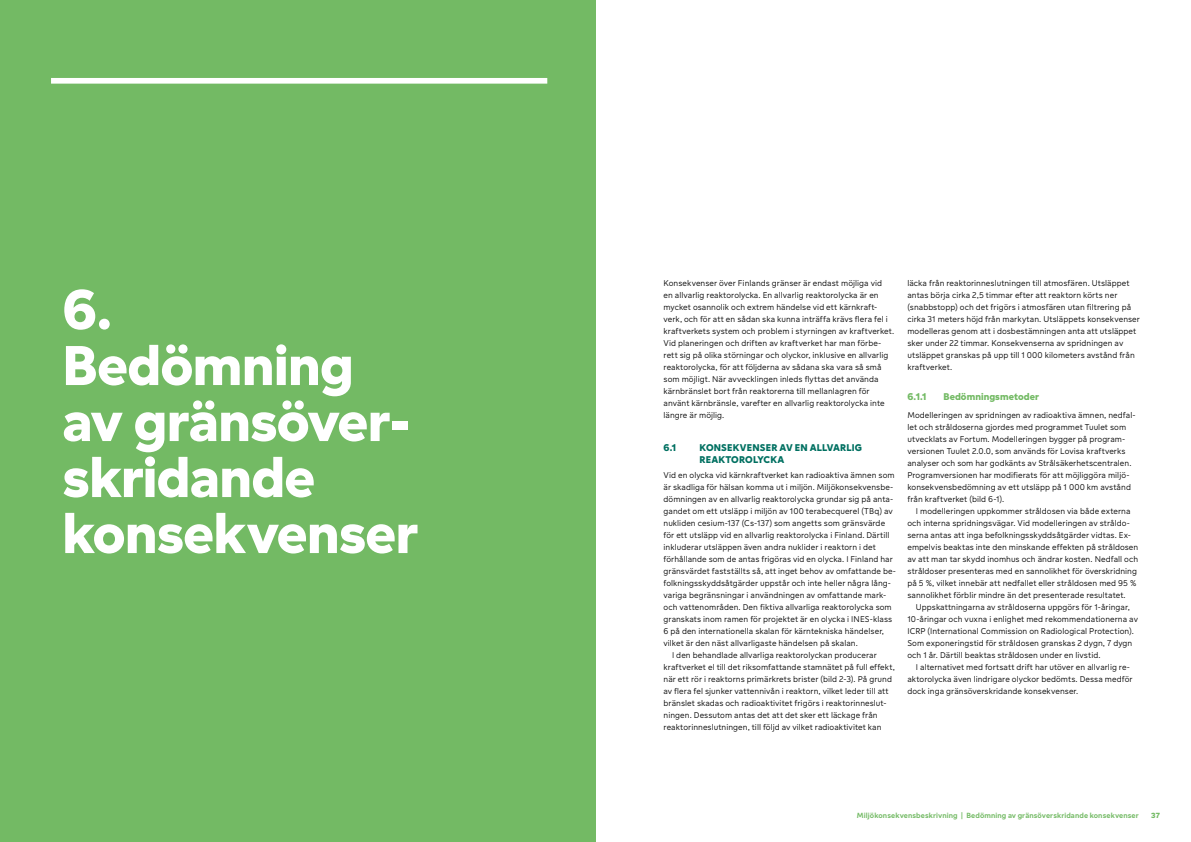
<style>
.page{position:relative;width:1191px;height:842px;background:#fff}
.page>*{position:absolute;margin:0;border:0;box-sizing:border-box;transform-origin:0 0}
.OTSIKKO_1{font:700 60px/56px "Fortum Sans";letter-spacing:-.01em;color:#fff}
.OTSIKKO_1_1{font:700 10.5px/12px "Fortum Sans";letter-spacing:.01em;color:#007061}
.OTSIKKO_1_1_1{font:700 10.5px "Fortum Sans";letter-spacing:.005em;color:#73ba64}
.LEIPIS_ALKU{font:300 9px/12px "Fortum Sans";letter-spacing:.005em;color:#000}
.LEIPIS{font:300 9px/12px "Fortum Sans";letter-spacing:.005em;color:#000}
.t1{font:500 8px "Fortum Sans";letter-spacing:.01em;color:#73ba64}
.t2{font:700 8px "Fortum Sans";color:#73ba64}
</style>
<div class="page">
<div style="left:0;top:0;width:595px;height:842px;background:#73ba64"></div>
<div style="left:51px;top:78px;width:496px;height:6px;background:#fff"></div>
<h1 class="OTSIKKO_1" style="left:62px;top:281px;width:358px">6.<br>Bedömning av gränsöver&shy;skridande konsekvenser</h1>
<p class="LEIPIS_ALKU" style="left:663px;top:277px;width:232px">Konsekvenser över Finlands gränser är endast möjliga vid<br>en allvarlig reaktorolycka. En allvarlig reaktorolycka är en mycket osannolik och extrem händelse vid ett kärnkraft&shy;verk, och för att en sådan ska kunna inträffa krävs flera fel i kraftverkets system och problem i styrningen av kraftverket.<br>Vid planeringen och driften av kraftverket har man förbe&shy;rett sig på olika störningar och olyckor, inklusive en allvarlig reaktorolycka, för att följderna av sådana ska vara så små som möjligt. När avvecklingen inleds flyttas det använda kärnbränslet bort från reaktorerna till mellanlagren för använt kärnbränsle, varefter en allvarlig reaktorolycka inte längre är möjlig.</p>
<h2 class="OTSIKKO_1_1" style="left:663px;top:441px;width:14px">6.1</h2>
<h2 class="OTSIKKO_1_1" style="left:699px;top:441px;width:164px">KONSEKVENSER AV EN ALLVARLIG<br>REAKTOROLYCKA</h2>
<p class="LEIPIS_ALKU" style="left:663px;top:469px;width:234px">Vid en olycka vid kärnkraftverket kan radioaktiva ämnen som är skadliga för hälsan komma ut i miljön. Miljökonsekvensbe&shy;dömningen av en allvarlig reaktorolycka grundar sig på anta&shy;gandet om ett utsläpp i miljön av 100 terabecquerel (TBq) av nukliden cesium-137 (Cs-137) som angetts som gränsvärde för ett utsläpp vid en allvarlig reaktorolycka i Finland. Därtill inkluderar utsläppen även andra nuklider i reaktorn i det förhållande som de antas frigöras vid en olycka. I Finland har gränsvärdet fastställts så, att inget behov av omfattande be&shy;folkningsskyddsåtgärder uppstår och inte heller några lång&shy;variga begränsningar i användningen av omfattande mark&shy;och vattenområden. Den fiktiva allvarliga reaktorolycka som granskats inom ramen för projektet är en olycka i INES-klass 6 på den internationella skalan för kärntekniska händelser, vilket är den näst allvarligaste händelsen på skalan.</p>
<p class="LEIPIS" style="left:663px;top:649px;width:233px;text-indent:9px">I den behandlade allvarliga reaktorolyckan producerar kraftverket el till det riksomfattande stamnätet på full effekt, när ett rör i reaktorns primärkrets brister (bild 2-3). På grund av flera fel sjunker vattennivån i reaktorn, vilket leder till att bränslet skadas och radioaktivitet frigörs i reaktorinneslut&shy;ningen. Dessutom antas det att det sker ett läckage från reaktorinneslutningen, till följd av vilket radioaktivitet kan</p>
<p class="LEIPIS" style="left:907px;top:277px;width:234px">läcka från reaktorinneslutningen till atmosfären. Utsläppet antas börja cirka 2,5 timmar efter att reaktorn körts ner (snabbstopp) och det frigörs i atmosfären utan filtrering på cirka 31 meters höjd från markytan. Utsläppets konsekvenser modelleras genom att i dosbestämningen anta att utsläppet sker under 22 timmar. Konsekvenserna av spridningen av utsläppet granskas på upp till 1 000 kilometers avstånd från kraftverket.</p>
<h3 class="OTSIKKO_1_1_1" style="left:907px;top:390px;width:21px">6.1.1</h3>
<h3 class="OTSIKKO_1_1_1" style="left:943px;top:390px;width:97px">Bedömningsmetoder</h3>
<p class="LEIPIS_ALKU" style="left:907px;top:409px;width:230px">Modelleringen av spridningen av radioaktiva ämnen, nedfal&shy;let och stråldoserna gjordes med programmet Tuulet som utvecklats av Fortum. Modelleringen bygger på program&shy;versionen Tuulet 2.0.0, som används för Lovisa kraftverks analyser och som har godkänts av Strålsäkerhetscentralen.<br>Programversionen har modifierats för att möjliggöra miljö&shy;konsekvensbedömning av ett utsläpp på 1 000 km avstånd från kraftverket (bild 6-1).</p>
<p class="LEIPIS" style="left:907px;top:505px;width:232px;text-indent:9px">I modelleringen uppkommer stråldosen via både externa och interna spridningsvägar. Vid modelleringen av stråldo&shy;serna antas att inga befolkningsskyddsåtgärder vidtas. Ex&shy;empelvis beaktas inte den minskande effekten på stråldosen av att man tar skydd inomhus och ändrar kosten. Nedfall och stråldoser presenteras med en sannolikhet för överskridning på 5 %, vilket innebär att nedfallet eller stråldosen med 95 % sannolikhet förblir mindre än det presenterade resultatet.</p>
<p class="LEIPIS" style="left:907px;top:601px;width:232px;text-indent:9px">Uppskattningarna av stråldoserna uppgörs för 1-åringar, 10-åringar och vuxna i enlighet med rekommendationerna av ICRP (International Commission on Radiological Protection).<br>Som exponeringstid för stråldosen granskas 2 dygn, 7 dygn och 1 år. Därtill beaktas stråldosen under en livstid.</p>
<p class="LEIPIS" style="left:907px;top:661px;width:227px;text-indent:9px">I alternativet med fortsatt drift har utöver en allvarlig re&shy;aktorolycka även lindrigare olyckor bedömts. Dessa medför dock inga gränsöverskridande konsekvenser.</p>
<p class="t1" style="left:857px;top:811px;width:283px">Miljökonsekvensbeskrivning | Bedömning av gränsöverskridande konsekvenser</p>
<p class="t2" style="left:1151px;top:811px;width:10px">37</p>
</div>
